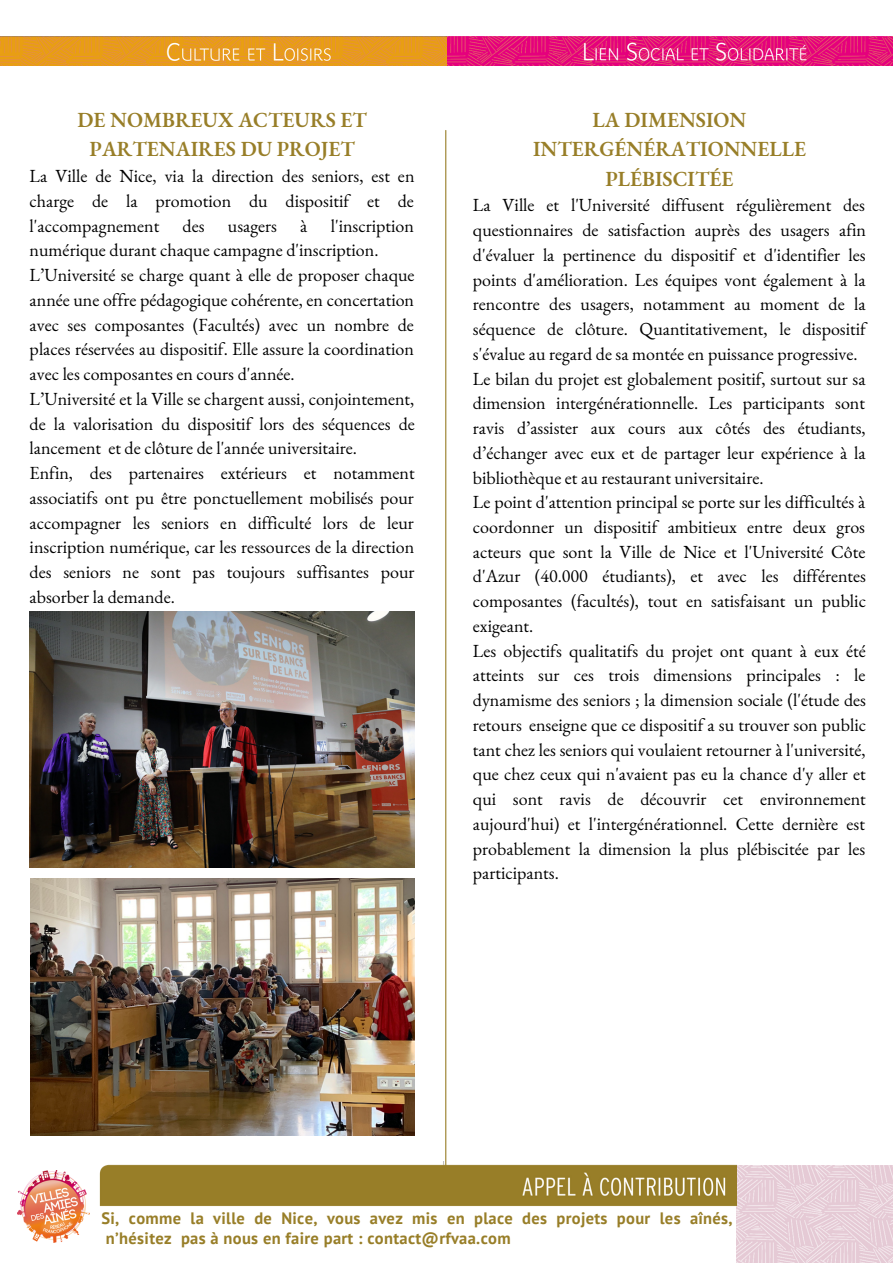
<style>
.page{position:relative;width:893px;height:1264px;background:#fff}
.page>*{position:absolute;margin:0;border:0;box-sizing:border-box;transform-origin:0 0}
.t1{font:600 21px/29.2px "EB Garamond";color:#987e28;text-align:center}
.t2{font:18px/24.8px "EB Garamond";color:#000}
.t3{font:700 16.5px/20.2px "PT Sans";letter-spacing:.02em;color:#987e28}
</style>
<div class="page">
<hr style="left:445px;top:130px;width:1px;height:1042px;background:#987e28">
<img style="left:736px;top:1165px;width:156px;height:97px">
<img style="left:99px;top:1161px;width:637px;height:45px">
<img style="left:17px;top:1170px;width:72px;height:72px">
<img style="left:30px;top:611px;width:384px;height:256px">
<img style="left:0;top:36px;width:892px;height:29px">
<img style="left:30px;top:879px;width:385px;height:256px">
<p class="t1" style="left:77px;top:105px;width:291px">DE NOMBREUX ACTEURS ET<br>PARTENAIRES DU PROJET</p>
<p class="t2" style="left:30px;top:163px;width:386px;text-align:justify">La Ville de Nice, via la direction des seniors, est en charge de la promotion du dispositif et de l'accompagnement</p>
<p class="t2" style="left:30px;top:213px;width:386px;text-indent:301px">l'inscription numérique durant chaque campagne d'inscription.<br>L’Université se charge quant à elle de proposer chaque année une offre pédagogique cohérente, en concertation avec ses composantes (Facultés) avec un nombre de places réservées au dispositif. Elle assure la coordination avec les composantes en cours d'année.<br>L’Université et la Ville se chargent aussi, conjointement, de la valorisation du dispositif lors des séquences de lancement et de clôture de l'année universitaire.<br>Enfin, des partenaires extérieurs et notamment associatifs ont pu être ponctuellement mobilisés pour accompagner les seniors en difficulté lors de leur inscription numérique, car les ressources de la direction des seniors ne sont pas toujours suffisantes pour absorber la demande.</p>
<p class="t2" style="left:183px;top:213px;width:23px">des</p>
<p class="t2" style="left:228px;top:213px;width:51px">usagers</p>
<p class="t2" style="left:300px;top:213px;width:9px">à</p>
<p class="t1" style="left:533px;top:105px;width:274px">LA DIMENSION<br>INTERGÉNÉRATIONNELLE<br>PLÉBISCITÉE</p>
<p class="t2" style="left:473px;top:193px;width:394px">La Ville et l'Université diffusent régulièrement des questionnaires de satisfaction auprès des usagers afin d'évaluer la pertinence du dispositif et d'identifier les points d'amélioration. Les équipes vont également à la rencontre des usagers, notamment au moment de la séquence de clôture. Quantitativement, le dispositif s'évalue au regard de sa montée en puissance progressive.<br>Le bilan du projet est globalement positif, surtout sur sa dimension intergénérationnelle. Les participants sont ravis d’assister aux cours aux côtés des étudiants, d’échanger avec eux et de partager leur expérience à la bibliothèque et au restaurant universitaire.<br>Le point d'attention principal se porte sur les difficultés à coordonner un dispositif ambitieux entre deux gros acteurs que sont la Ville de Nice et l'Université Côte d'Azur (40.000 étudiants), et avec les différentes composantes (facultés), tout en satisfaisant un public exigeant.<br>Les objectifs qualitatifs du projet ont quant à eux été atteints sur ces trois dimensions principales : le dynamisme des seniors ; la dimension sociale (l'étude des retours enseigne que ce dispositif a su trouver son public tant chez les seniors qui voulaient retourner à l'université, que chez ceux qui n'avaient pas eu la chance d'y aller et qui sont ravis de découvrir cet environnement aujourd'hui) et l'intergénérationnel. Cette dernière est probablement la dimension la plus plébiscitée par les participants.</p>
<p class="t3" style="left:101px;top:1207px;width:632px">Si, comme la ville de Nice, vous avez mis en place des projets pour les aînés, n’hésitez pas à nous en faire part : contact@rfvaa.com</p>
</div>
